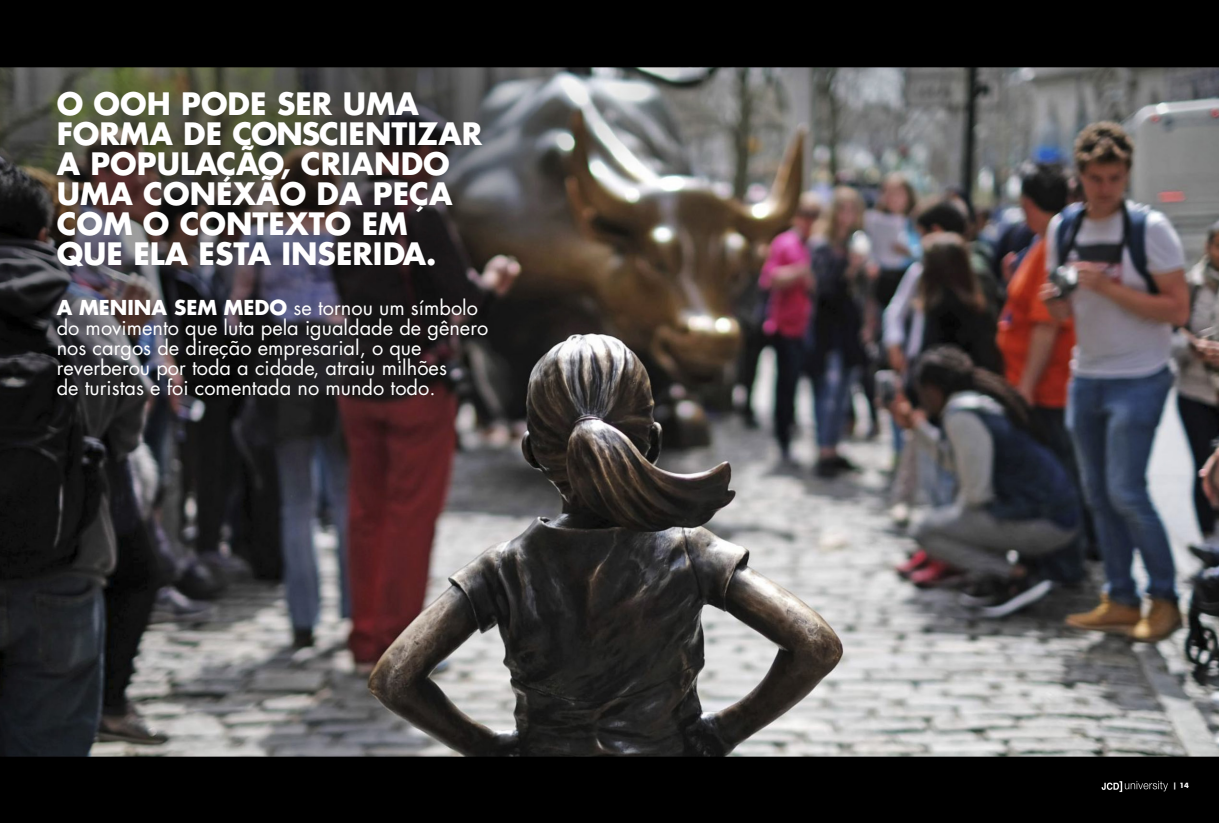
<style>
.page{position:relative;width:1219px;height:823px;background:#fff}
.page>*{position:absolute;margin:0;border:0;box-sizing:border-box;transform-origin:0 0}
.t1{font:700 30px "Futura";color:#fff}
.t2{font:20px "Futura";color:#fff}
.t3{font:700 7px "Futura";color:#fff}
.s1{font-weight:700}
</style>
<div class="page">
<img style="left:0;top:0;width:1219px;height:822px">
<img style="left:1099px;top:778px;width:72px;height:15px">
<p class="t1" style="left:57px;top:83px;width:364px">O OOH PODE SER UMA</p>
<p class="t1" style="left:57px;top:113px;width:427px">FORMA DE CONSCIENTIZAR</p>
<p class="t1" style="left:57px;top:143px;width:395px">A POPULAÇÃO, CRIANDO</p>
<p class="t1" style="left:57px;top:173px;width:397px">UMA CONEXÃO DA PEÇA</p>
<p class="t1" style="left:57px;top:203px;width:352px">COM O CONTEXTO EM</p>
<p class="t1" style="left:57px;top:233px;width:381px">QUE ELA ESTA INSERIDA.</p>
<p class="t2" style="left:57px;top:295px;width:423px"><span class="s1">A MENINA SEM MEDO</span> se tornou um símbolo</p>
<p class="t2" style="left:57px;top:315px;width:433px">do movimento que luta pela igualdade de gênero</p>
<p class="t2" style="left:57px;top:335px;width:366px">nos cargos de direção empresarial, o que</p>
<p class="t2" style="left:57px;top:355px;width:392px">reverberou por toda a cidade, atraiu milhões</p>
<p class="t2" style="left:57px;top:375px;width:380px">de turistas e foi comentada no mundo todo.</p>
<p class="t3" style="left:1173px;top:780px;width:18px">| 14</p>
</div>
